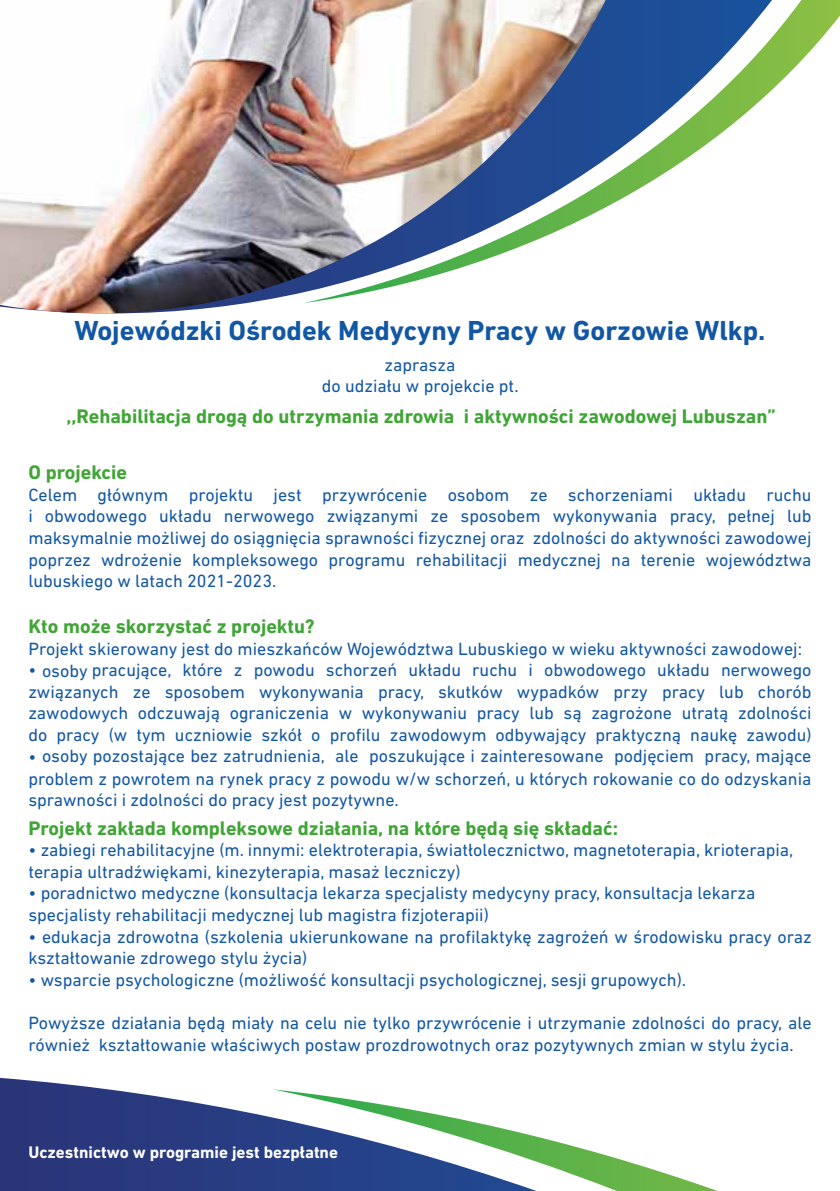
<style>
.page{position:relative;width:840px;height:1191px;background:#fff}
.page>*{position:absolute;margin:0;border:0;box-sizing:border-box;transform-origin:0 0}
.t1{font:700 28px "DIN Next LT Pro";color:#1257a4}
.t2{font:700 20px "DIN Next LT Pro";color:#3fa535}
.t3{font:18px/21.6px "DIN Next LT Pro";color:#1257a4}
.t4{font:700 17px "DIN Next LT Pro";color:#fff}
</style>
<div class="page">
<svg style="left:605px;top:0;width:234px;height:208px"></svg>
<img style="left:0;top:0;width:605px;height:313px">
<svg style="left:0;top:1077px;width:273px;height:114px;background:#495691"></svg>
<svg style="left:273px;top:1089px;width:444px;height:102px"></svg>
<h1 class="t1" style="left:74px;top:314px;width:692px">Wojewódzki Ośrodek Medycyny Pracy w Gorzowie Wlkp.</h1>
<p class="t3" style="left:321px;top:353px;width:198px;text-align:center">zaprasza<br>do udziału w projekcie pt.</p>
<p class="t2" style="left:66px;top:405px;width:710px">,,Rehabilitacja drogą do utrzymania zdrowia i aktywności zawodowej Lubuszan”</p>
<p class="t2" style="left:28px;top:461px;width:100px">O projekcie</p>
<p class="t3" style="left:28px;top:484px;width:784px;text-align:justify">Celem głównym projektu jest przywrócenie osobom ze schorzeniami układu ruchu i obwodowego układu nerwowego związanymi ze sposobem wykonywania pracy, pełnej lub maksymalnie możliwej do osiągnięcia sprawności fizycznej oraz zdolności do aktywności zawodowej poprzez wdrożenie kompleksowego programu rehabilitacji medycznej na terenie województwa lubuskiego w latach 2021-2023.</p>
<p class="t2" style="left:28px;top:614px;width:288px">Kto może skorzystać z projektu?</p>
<p class="t3" style="left:28px;top:637px;width:774px">Projekt skierowany jest do mieszkańców Województwa Lubuskiego w wieku aktywności zawodowej:</p>
<p class="t3" style="left:28px;top:659px;width:784px;text-align:justify">• osoby pracujące, które z powodu schorzeń układu ruchu i obwodowego układu nerwowego związanych ze sposobem wykonywania pracy, skutków wypadków przy pracy lub chorób zawodowych odczuwają ograniczenia w wykonywaniu pracy lub są zagrożone utratą zdolności do pracy (w tym uczniowie szkół o profilu zawodowym odbywający praktyczną naukę zawodu)</p>
<p class="t3" style="left:28px;top:745px;width:784px">• osoby pozostające bez zatrudnienia, ale poszukujące i zainteresowane podjęciem pracy, mające</p>
<p class="t3" style="left:28px;top:767px;width:784px">problem z powrotem na rynek pracy z powodu w/w schorzeń, u których rokowanie co do odzyskania sprawności i zdolności do pracy jest pozytywne.</p>
<p class="t2" style="left:28px;top:816px;width:591px">Projekt zakłada kompleksowe działania, na które będą się składać:</p>
<p class="t3" style="left:28px;top:839px;width:766px">• zabiegi rehabilitacyjne (m. innymi: elektroterapia, światłolecznictwo, magnetoterapia, krioterapia, terapia ultradźwiękami, kinezyterapia, masaż leczniczy)</p>
<p class="t3" style="left:28px;top:882px;width:728px">• poradnictwo medyczne (konsultacja lekarza specjalisty medycyny pracy, konsultacja lekarza specjalisty rehabilitacji medycznej lub magistra fizjoterapii)</p>
<p class="t3" style="left:28px;top:925px;width:784px">• edukacja zdrowotna (szkolenia ukierunkowane na profilaktykę zagrożeń w środowisku pracy oraz kształtowanie zdrowego stylu życia)</p>
<p class="t3" style="left:28px;top:968px;width:658px">• wsparcie psychologiczne (możliwość konsultacji psychologicznej, sesji grupowych).</p>
<p class="t3" style="left:28px;top:1012px;width:784px">Powyższe działania będą miały na celu nie tylko przywrócenie i utrzymanie zdolności do pracy, ale również kształtowanie właściwych postaw prozdrowotnych oraz pozytywnych zmian w stylu życia.</p>
<p class="t4" style="left:28px;top:1142px;width:311px">Uczestnictwo w programie jest bezpłatne</p>
</div>
